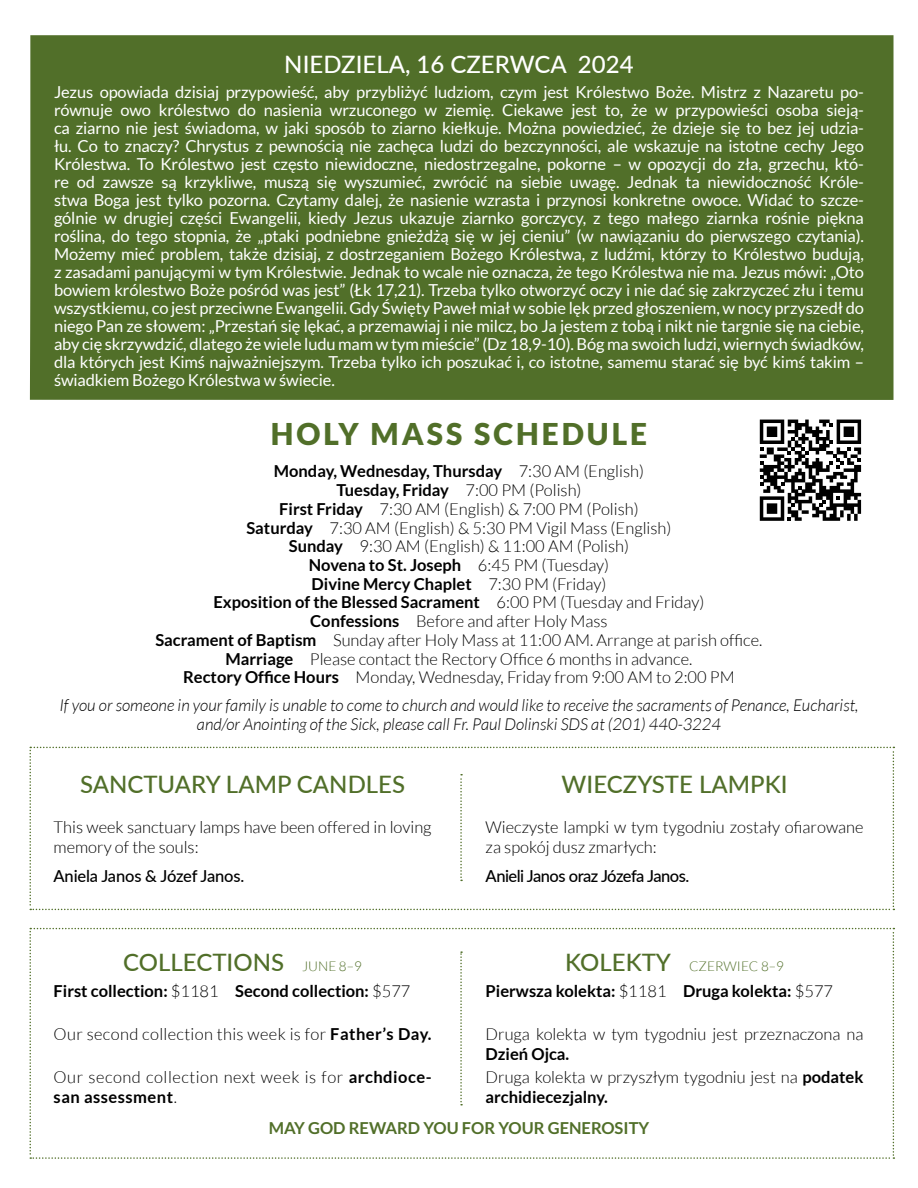
<style>
.page{position:relative;width:918px;height:1188px;background:#fff}
.page>*{position:absolute;margin:0;border:0;box-sizing:border-box;transform-origin:0 0}
.t1{font:900 30px "Lato";letter-spacing:.1em;color:#516f29}
.t2{font:500 24px "Lato";color:#516f29}
.t3{font:500 24px "Lato";color:#fff}
.t4{font:16.5px/18px "Lato";letter-spacing:-.01em;color:#fff;text-align:justify}
.t5{font:300 16.5px/18.8px "Lato";color:#000}
.t6{font:italic 300 16.5px/18.8px "Lato";color:#000;text-align:center}
.t7{font:700 16.5px "Lato";color:#000}
.t8{font:300 16.5px/19.8px "Lato";letter-spacing:.03em;color:#000}
.t9{font:300 16.5px "Lato";letter-spacing:.02em;color:#000}
.t10{font:700 16.5px "Lato";color:#516f29}
.t11{font:500 16.5px "Lato";letter-spacing:-.03em;color:#000}
.t12{font:500 16.5px "Lato";letter-spacing:-.01em;color:#000}
.t13{font:300 13.5px "Lato";color:#516f29}
.s1{font-weight:700}
.s2{font-weight:300;font-size:13.5px}
.s3{font-weight:300}
.s4{font-weight:500;font-size:24px}
</style>
<div class="page">
<div style="left:30px;top:35px;width:864px;height:365px;background:#516f29"></div>
<svg style="left:29px;top:747px;width:865px;height:163px"></svg>
<svg style="left:29px;top:928px;width:865px;height:231px"></svg>
<svg style="left:759px;top:419px;width:103px;height:102px"></svg>
<svg style="left:760px;top:420px;width:101px;height:101px"></svg>
<h2 class="t3" style="left:284px;top:47px;width:351px">NIEDZIELA, 16 CZERWCA 2024</h2>
<p class="t4" style="left:54px;top:83px;width:811px">Jezus opowiada dzisiaj przypowieść, aby przybliżyć ludziom, czym jest Królestwo Boże. Mistrz z Nazaretu po&shy;równuje owo królestwo do nasienia wrzuconego w ziemię. Ciekawe jest to, że w przypowieści osoba sieją&shy;ca ziarno nie jest świadoma, w jaki sposób to ziarno kiełkuje. Można powiedzieć, że dzieje się to bez jej udzia&shy;łu. Co to znaczy? Chrystus z pewnością nie zachęca ludzi do bezczynności, ale wskazuje na istotne cechy Jego Królestwa. To Królestwo jest często niewidoczne, niedostrzegalne, pokorne – w opozycji do zła, grzechu, któ&shy;re od zawsze są krzykliwe, muszą się wyszumieć, zwrócić na siebie uwagę. Jednak ta niewidoczność Króle&shy;stwa Boga jest tylko pozorna. Czytamy dalej, że nasienie wzrasta i przynosi konkretne owoce. Widać to szcze&shy;gólnie w drugiej części Ewangelii, kiedy Jezus ukazuje ziarnko gorczycy, z tego małego ziarnka rośnie piękna roślina, do tego stopnia, że „ptaki podniebne gnieżdżą się w jej cieniu” (w nawiązaniu do pierwszego czytania).<br>Możemy mieć problem, także dzisiaj, z dostrzeganiem Bożego Królestwa, z ludźmi, którzy to Królestwo budują, z zasadami panującymi w tym Królestwie. Jednak to wcale nie oznacza, że tego Królestwa nie ma. Jezus mówi: „Oto bowiem królestwo Boże pośród was jest” (Łk 17,21). Trzeba tylko otworzyć oczy i nie dać się zakrzyczeć złu i temu wszystkiemu, co jest przeciwne Ewangelii. Gdy Święty Paweł miał w sobie lęk przed głoszeniem, w nocy przyszedł do niego Pan ze słowem: „Przestań się lękać, a przemawiaj i nie milcz, bo Ja jestem z tobą i nikt nie targnie się na ciebie, aby cię skrzywdzić, dlatego że wiele ludu mam w tym mieście” (Dz 18,9-10). Bóg ma swoich ludzi, wiernych świadków, dla których jest Kimś najważniejszym. Trzeba tylko ich poszukać i, co istotne, samemu starać się być kimś takim – świadkiem Bożego Królestwa w świecie.</p>
<h1 class="t1" style="left:271px;top:416px;width:378px">HOLY MASS SCHEDULE</h1>
<p class="t5" style="left:155px;top:462px;width:609px;text-align:center"><span class="s1">Monday, Wednesday, Thursday</span> 7:30 AM (English)<br><span class="s1">Tuesday, Friday</span> 7:00 PM (Polish)<br><span class="s1">First Friday</span> 7:30 AM (English) &amp; 7:00 PM (Polish)<br><span class="s1">Saturday</span> 7:30 AM (English) &amp; 5:30 PM Vigil Mass (English)<br><span class="s1">Sunday</span> 9:30 AM (English) &amp; 11:00 AM (Polish)<br><span class="s1">Novena to St. Joseph</span> 6:45 PM (Tuesday)<br><span class="s1">Divine Mercy Chaplet</span> 7:30 PM (Friday)<br><span class="s1">Exposition of the Blessed Sacrament</span> 6:00 PM (Tuesday and Friday)<br><span class="s1">Confessions</span> Before and after Holy Mass<br><span class="s1">Sacrament of Baptism</span> Sunday after Holy Mass at 11:00 AM. Arrange at parish office.<br><span class="s1">Marriage</span> Please contact the Rectory Office 6 months in advance.<br><span class="s1">Rectory Office Hours</span> Monday, Wednesday, Friday from 9:00 AM to 2:00 PM</p>
<p class="t6" style="left:59px;top:697px;width:801px">If you or someone in your family is unable to come to church and would like to receive the sacraments of Penance, Eucharist, and/or Anointing of the Sick, please call Fr. Paul Dolinski SDS at (201) 440-3224</p>
<h2 class="t2" style="left:80px;top:767px;width:327px">SANCTUARY LAMP CANDLES</h2>
<p class="t5" style="left:54px;top:817px;width:379px;line-height:19.8px">This week sanctuary lamps have been offered in loving memory of the souls:</p>
<p class="t12" style="left:54px;top:864px;width:192px">Aniela Janos &amp; Józef Janos.</p>
<h2 class="t2" style="left:562px;top:767px;width:227px">WIECZYSTE LAMPKI</h2>
<p class="t5" style="left:486px;top:817px;width:379px;line-height:19.8px">Wieczyste lampki w tym tygodniu zostały ofiarowane za spokój dusz zmarłych:</p>
<p class="t11" style="left:486px;top:864px;width:205px">Anieli Janos oraz Józefa Janos.</p>
<h2 class="t2" style="left:123px;top:945px;width:240px">COLLECTIONS <span class="s2">JUNE 8–9</span></h2>
<p class="t7" style="left:54px;top:982px;width:358px">First collection: <span class="s3">$1181</span> Second collection: <span class="s3">$577</span></p>
<p class="t9" style="left:54px;top:1025px;width:379px">Our second collection this week is for <span class="s1">Father’s Day.</span></p>
<p class="t8" style="left:54px;top:1067px;width:379px">Our second collection next week is for <span class="s1">archdioce&shy;san assessment</span>.</p>
<p class="t13" style="left:565px;top:959px;width:220px"><span class="s4">KOLEKTY</span> CZERWIEC 8–9</p>
<p class="t7" style="left:486px;top:982px;width:349px">Pierwsza kolekta: <span class="s3">$1181</span> Druga kolekta: <span class="s3">$577</span></p>
<p class="t5" style="left:486px;top:1025px;width:379px">Druga kolekta w tym tygodniu jest przeznaczona na</p>
<p class="t5" style="left:486px;top:1042px;width:379px;line-height:23.1px"><span class="s1">Dzień Ojca.<br></span>Druga kolekta w przyszłym tygodniu jest na <span class="s1">podatek</span></p>
<p class="t7" style="left:486px;top:1087px;width:124px">archidiecezjalny.</p>
<p class="t10" style="left:269px;top:1118px;width:382px">MAY GOD REWARD YOU FOR YOUR GENEROSITY</p>
</div>
